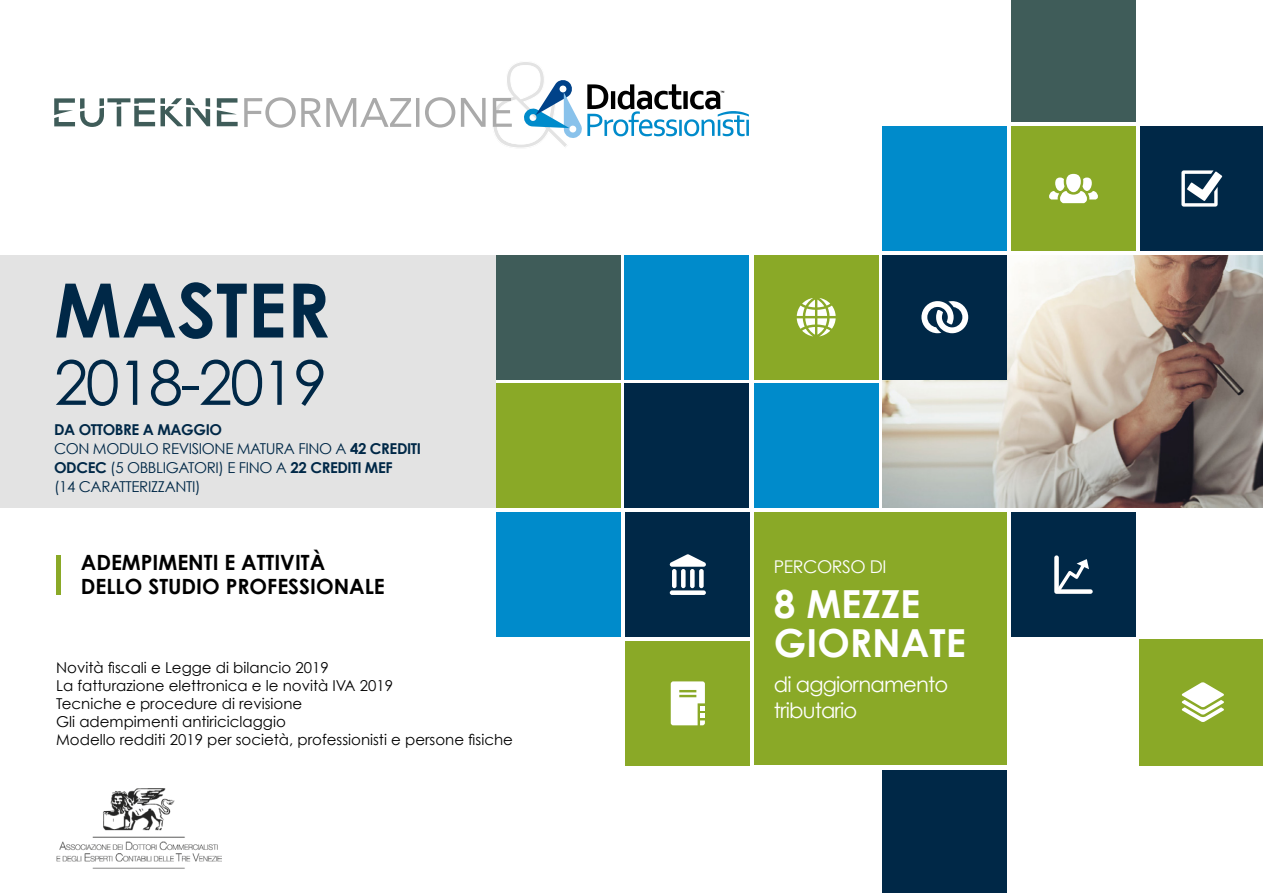
<style>
.page{position:relative;width:1263px;height:893px;background:#fff}
.page>*{position:absolute;margin:0;border:0;box-sizing:border-box;transform-origin:0 0}
.t1{font:700 75px "Century Gothic";color:#002847}
.t2{font:61.5px "Century Gothic";letter-spacing:-.04em;color:#002847}
.t3{font:700 38.7px/38.7px "Century Gothic";color:#fff}
.t4{font:21.15px/25.3px "Century Gothic";letter-spacing:-.04em;color:#fff}
.t5{font:700 21px "Century Gothic";color:#000}
.t6{font:17.55px "Century Gothic";letter-spacing:-.025em;color:#fff}
.t7{font:15px/18px "Century Gothic";color:#000}
.t8{font:15px/18.8px "Century Gothic";letter-spacing:-.025em;color:#002847}
.s1{font-weight:700}
</style>
<div class="page">
<div style="left:625px;top:255px;width:124px;height:124px;background:#008bcb"></div>
<div style="left:496px;top:384px;width:125px;height:124px;background:#8aa927"></div>
<div style="left:496px;top:255px;width:125px;height:124px;background:#3f5c59"></div>
<div style="left:625px;top:384px;width:124px;height:124px;background:#002847"></div>
<div style="left:496px;top:512px;width:124px;height:125px;background:#008bcb"></div>
<div style="left:0;top:255px;width:496px;height:253px;background:#e3e3e3"></div>
<img style="left:883px;top:255px;width:380px;height:253px">
<div style="left:754px;top:512px;width:253px;height:253px;background:#8aa927"></div>
<div style="left:754px;top:255px;width:124px;height:124px;background:#8aa927"></div>
<div style="left:1011px;top:126px;width:124px;height:125px;background:#8aa927"></div>
<div style="left:1011px;top:0;width:124px;height:122px;background:#3f5c59"></div>
<div style="left:1140px;top:126px;width:123px;height:125px;background:#002847"></div>
<div style="left:883px;top:255px;width:124px;height:124px;background:#002847"></div>
<div style="left:883px;top:126px;width:124px;height:125px;background:#008bcb"></div>
<div style="left:1140px;top:639px;width:123px;height:126px;background:#8aa927"></div>
<div style="left:1011px;top:512px;width:124px;height:125px;background:#002847"></div>
<div style="left:754px;top:384px;width:124px;height:124px;background:#008bcb"></div>
<div style="left:626px;top:641px;width:124px;height:124px;background:#8aa927"></div>
<div style="left:883px;top:770px;width:124px;height:123px;background:#002847"></div>
<div style="left:626px;top:512px;width:124px;height:125px;background:#002847"></div>
<svg style="left:54px;top:98px;width:156px;height:29px"></svg>
<svg style="left:217px;top:98px;width:21px;height:28px"></svg>
<svg style="left:244px;top:97px;width:167px;height:31px"></svg>
<hr style="left:416px;top:98px;width:3px;height:29px;background:#aaa">
<svg style="left:425px;top:97px;width:30px;height:31px"></svg>
<svg style="left:461px;top:98px;width:25px;height:29px"></svg>
<svg style="left:492px;top:62px;width:257px;height:86px"></svg>
<svg style="left:921px;top:301px;width:47px;height:32px"></svg>
<svg style="left:1054px;top:555px;width:39px;height:39px"></svg>
<svg style="left:681px;top:569px;width:4px;height:19px"></svg>
<div style="left:690px;top:569px;width:5px;height:19px;background:#fff;border-radius:2px"></div>
<div style="left:699px;top:569px;width:5px;height:19px;background:#fff;border-radius:2px"></div>
<hr style="left:672px;top:569px;width:4px;height:19px;background:#fff;border-radius:2px">
<svg style="left:670px;top:554px;width:36px;height:13px"></svg>
<div style="left:670px;top:590px;width:36px;height:5px;background:#fff;border-radius:2px"></div>
<svg style="left:1181px;top:682px;width:43px;height:40px"></svg>
<div style="left:1066px;top:174px;width:15px;height:18px;background:#fff;border-radius:8px"></div>
<svg style="left:1049px;top:178px;width:49px;height:25px"></svg>
<svg style="left:671px;top:681px;width:34px;height:44px"></svg>
<svg style="left:797px;top:298px;width:39px;height:38px"></svg>
<svg style="left:1181px;top:170px;width:41px;height:37px"></svg>
<hr style="left:56px;top:555px;width:4px;height:39px;background:#8aa927">
<img style="left:56px;top:788px;width:165px;height:80px">
<h1 class="t1" style="left:54px;top:263px;width:277px">MASTER</h1>
<h2 class="t2" style="left:54px;top:345px;width:275px">2018-2019</h2>
<p class="t8" style="left:54px;top:420px;width:369px"><span class="s1">DA OTTOBRE A MAGGIO<br></span>CON MODULO REVISIONE MATURA FINO A <span class="s1">42 CREDITI<br>ODCEC</span> (5 OBBLIGATORI) E FINO A <span class="s1">22 CREDITI MEF<br></span>(14 CARATTERIZZANTI)</p>
<h3 class="t5" style="left:81px;top:550px;width:246px">ADEMPIMENTI E ATTIVITÀ</h3>
<p class="t6" style="left:774px;top:556px;width:114px">PERCORSO DI</p>
<h3 class="t5" style="left:81px;top:574px;width:306px">DELLO STUDIO PROFESSIONALE</h3>
<h3 class="t3" style="left:774px;top:584px;width:193px">8 MEZZE<br>GIORNATE</h3>
<p class="t7" style="left:56px;top:658px;width:458px">Novità fiscali e Legge di bilancio 2019<br>La fatturazione elettronica e le novità IVA 2019<br>Tecniche e procedure di revisione<br>Gli adempimenti antiriciclaggio<br>Modello redditi 2019 per società, professionisti e persone fisiche</p>
<h3 class="t4" style="left:774px;top:672px;width:176px">di aggiornamento tributario</h3>
</div>
